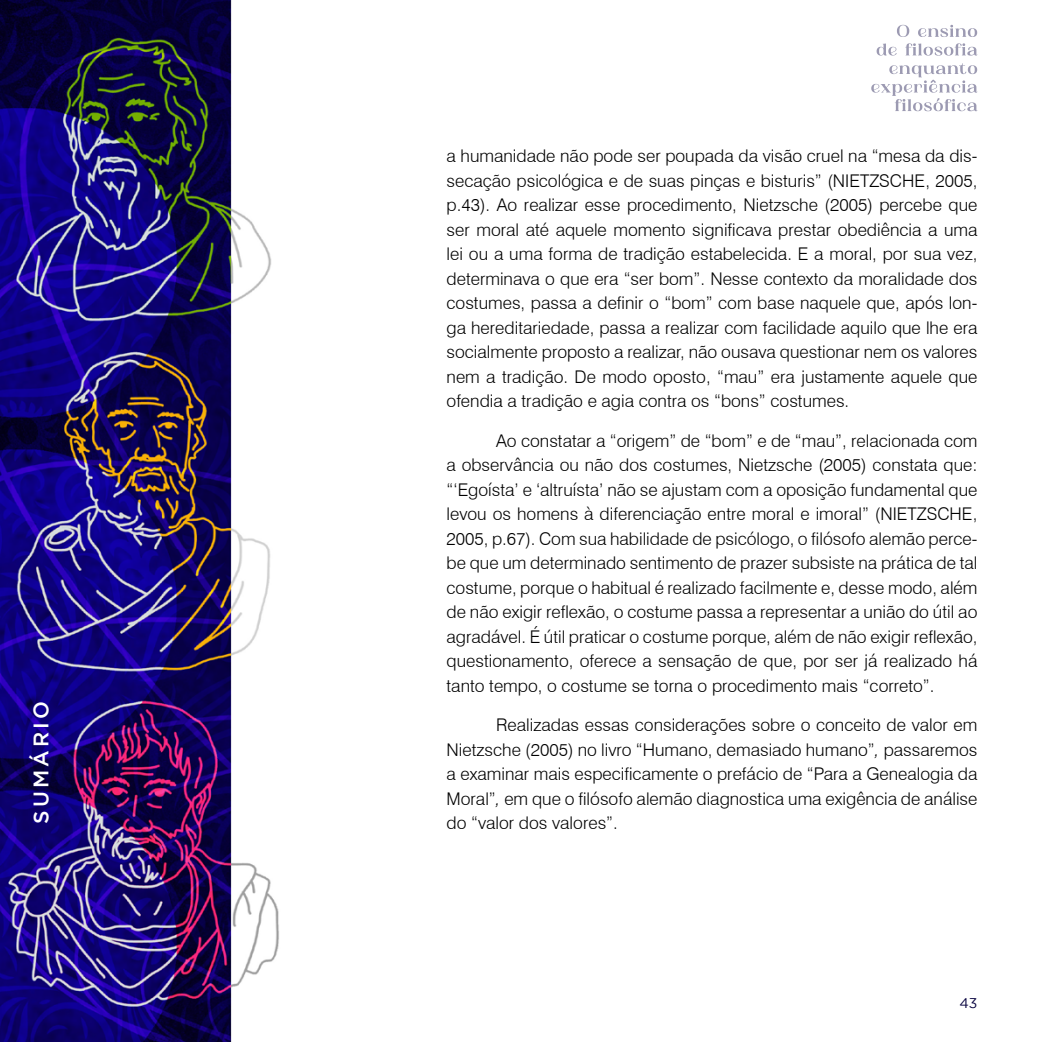
<style>
.page{position:relative;width:1042px;height:1042px;background:#fff}
.page>*{position:absolute;margin:0;border:0;box-sizing:border-box;transform-origin:0 0}
.t1{font:500 21px "Gotham";letter-spacing:.15em;color:#fff}
.t2{font:300 17.5px/24.5px "Swiss 721 BT";color:#000;text-align:justify}
.t3{font:14px "Gotham";color:#06003e}
.s1{font-style:italic}
</style>
<div class="page">
<img style="left:0;top:0;width:279px;height:1042px">
<svg style="left:897px;top:25px;width:12px;height:12px"></svg>
<svg style="left:918px;top:25px;width:59px;height:12px"></svg>
<svg style="left:876px;top:44px;width:21px;height:12px"></svg>
<svg style="left:905px;top:43px;width:72px;height:13px"></svg>
<svg style="left:871px;top:63px;width:106px;height:48px"></svg>
<p class="t1" style="left:29px;top:823px;width:124px;rotate:-90deg">SUMÁRIO</p>
<p class="t2" style="left:446px;top:144px;width:532px">a humanidade não pode ser poupada da visão cruel na “mesa da dis&shy;secação psicológica e de suas pinças e bisturis” (NIETZSCHE, 2005, p.43). Ao realizar esse procedimento, Nietzsche (2005) percebe que ser moral até aquele momento significava prestar obediência a uma lei ou a uma forma de tradição estabelecida. E a moral, por sua vez, determinava o que era “ser bom”. Nesse contexto da moralidade dos costumes, passa a definir o “bom” com base naquele que, após lon&shy;ga hereditariedade, passa a realizar com facilidade aquilo que lhe era socialmente proposto a realizar, não ousava questionar nem os valores nem a tradição. De modo oposto, “mau” era justamente aquele que ofendia a tradição e agia contra os “bons” costumes.</p>
<p class="t2" style="left:446px;top:428px;width:532px;text-indent:50px">Ao constatar a “origem” de “bom” e de “mau”, relacionada com a observância ou não dos costumes, Nietzsche (2005) constata que: “‘Egoísta’ e ‘altruísta’ não se ajustam com a oposição fundamental que levou os homens à diferenciação entre moral e imoral” (NIETZSCHE, 2005, p.67). Com sua habilidade de psicólogo, o filósofo alemão perce&shy;be que um determinado sentimento de prazer subsiste na prática de tal costume, porque o habitual é realizado facilmente e, desse modo, além de não exigir reflexão, o costume passa a representar a união do útil ao agradável. É útil praticar o costume porque, além de não exigir reflexão, questionamento, oferece a sensação de que, por ser já realizado há tanto tempo, o costume se torna o procedimento mais “correto”.</p>
<p class="t2" style="left:446px;top:712px;width:532px;text-indent:50px">Realizadas essas considerações sobre o conceito de valor em Nietzsche (2005) no livro “Humano, demasiado humano”<span class="s1">,</span> passaremos a examinar mais especificamente o prefácio de “Para a Genealogia da Moral”<span class="s1">,</span> em que o filósofo alemão diagnostica uma exigência de análise do “valor dos valores”.</p>
<p class="t3" style="left:959px;top:996px;width:19px">43</p>
</div>
